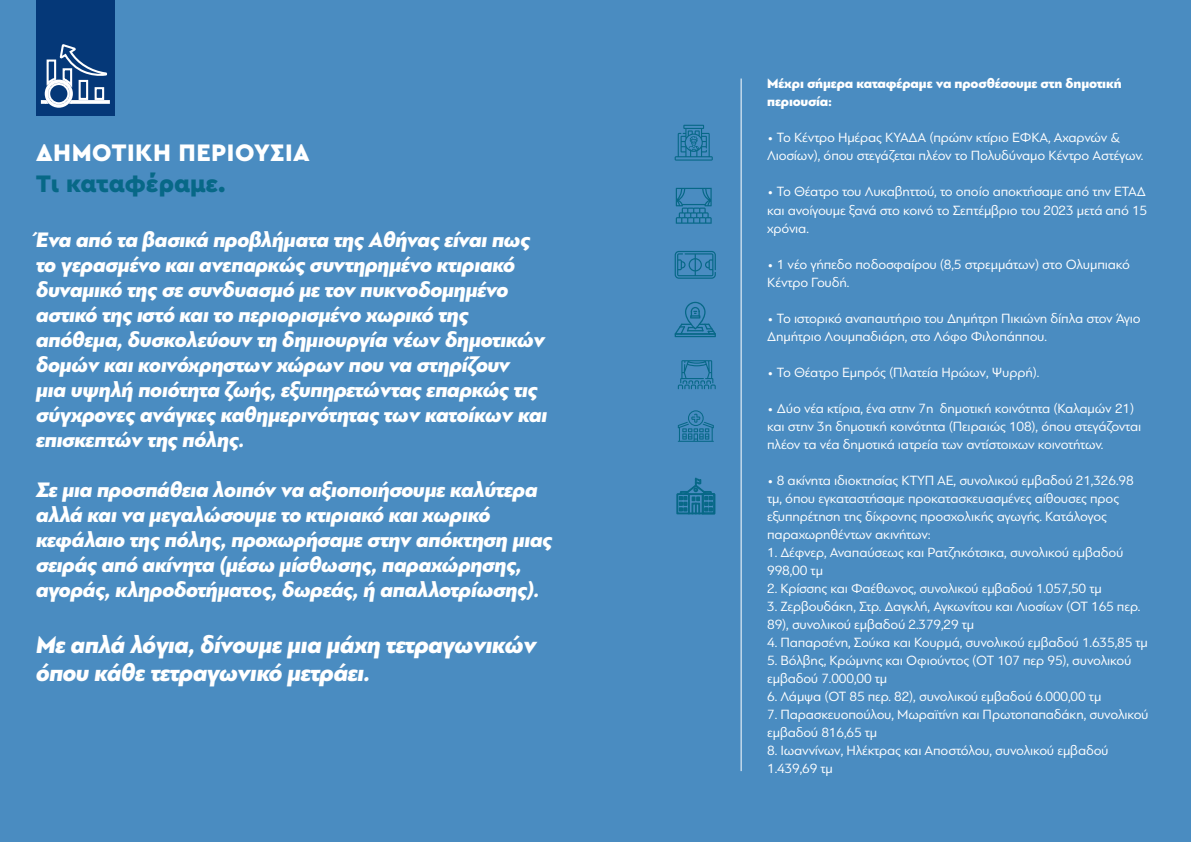
<style>
.page{position:relative;width:1191px;height:842px;background:#4a8cc1}
.page>*{position:absolute;margin:0;border:0;box-sizing:border-box;transform-origin:0 0}
.t1{font:italic 900 25px/28px "PF Bague Sans Pro";letter-spacing:-.02em;color:#fff}
.t2{font:900 25px "Cera GR";letter-spacing:.02em;color:#fff}
.t3{font:900 25px "Cera GR";color:#076887}
.t4{font:italic 900 22px/25px "PF Bague Sans Pro";letter-spacing:-.015em;color:#fff}
.t5{font:14px/18px "PF Bague Sans Pro";letter-spacing:-.01em;color:#fff}
.t6{font:900 14px/18px "PF Bague Sans Pro";letter-spacing:-.01em;color:#fff}
</style>
<div class="page">
<hr style="left:740px;top:79px;width:1px;height:692px;background:#fff">
<svg style="left:674px;top:125px;width:39px;height:36px"></svg>
<svg style="left:676px;top:188px;width:35px;height:36px"></svg>
<svg style="left:674px;top:251px;width:42px;height:28px"></svg>
<svg style="left:676px;top:478px;width:39px;height:36px"></svg>
<svg style="left:678px;top:410px;width:36px;height:32px"></svg>
<svg style="left:678px;top:360px;width:37px;height:29px"></svg>
<svg style="left:674px;top:302px;width:42px;height:35px"></svg>
<div style="left:36px;top:0;width:79px;height:115px;background:#053878"></div>
<svg style="left:40px;top:44px;width:70px;height:64px"></svg>
<h1 class="t2" style="left:36px;top:138px;width:275px">ΔΗΜΟΤΙΚΉ ΠΕΡΙΟΥΣΊΑ</h1>
<h1 class="t3" style="left:36px;top:169px;width:191px">Tι καταφέραμε.</h1>
<p class="t4" style="left:36px;top:227px;width:513px">Ένα από τα βασικά προβλήματα της Αθήνας είναι πως το γερασμένο και ανεπαρκώ ς συντηρημένο κτιριακό δυναμικό της σε συνδυασμό με τον πυκνοδομημένο αστικό της ιστό και το περιορισμένο χωρικό της απόθεμα, δυσκολεύουν τη δημιουργία νέων δημοτικών δομών και κοινόχρηστων χώρων που να στηρίζουν<br>μια υψηλή ποιότητα ζωής, εξυπηρετώντας επαρκώς τις σύγχρονες ανάγκες καθημερινότητας των κατοίκων και επισκεπτών της πόλης.</p>
<p class="t4" style="left:36px;top:477px;width:518px">Σε μια προσπάθεια λοιπόν να αξιοποιήσουμε καλύτερα αλλά και να μεγαλώσουμε το κτιριακό και χωρικό κεφάλαιο της πόλης, προχωρήσαμε στην απόκτηση μιας σειράς από ακίνητα (μέσω μίσθωσης, παραχώρησης, αγοράς, κληροδοτήματος, δωρεάς, ή απαλλοτρίωσης).</p>
<h1 class="t1" style="left:36px;top:631px;width:502px">Με απλά λόγια, δίνουμε μια μάχη τετραγωνικών όπου κάθε τετραγωνικό μετράει.</h1>
<p class="t6" style="left:767px;top:75px;width:356px">Μέχρι σήμερα καταφέραμε να προσθέσουμε στη δημοτική περιουσία:</p>
<p class="t5" style="left:767px;top:129px;width:378px">• Το Κέντρο Ημέρας ΚΥΑΔΑ (πρώην κτίριο ΕΦΚΑ, Αχαρνών &amp;<br>Λιοσίων), όπου στεγάζεται πλέον το Πολυδύναμο Κέντρο Αστέγων.</p>
<p class="t5" style="left:767px;top:183px;width:381px;text-align:justify">• Το Θέατρο του Λυκαβηττού, το οποίο αποκτήσαμε από την ΕΤΑΔ και ανοίγουμε ξανά στο κοινό το Σεπτέμβριο του 2023 μετά από 15 χρόνια.</p>
<p class="t5" style="left:767px;top:255px;width:364px">• 1 νέο γήπεδο ποδοσφαίρου (8,5 στρεμμάτων) στο Ολυμπιακό<br>Κέντρο Γουδή.</p>
<p class="t5" style="left:767px;top:309px;width:375px">• Το ιστορικό αναπαυτήριο του Δημήτρη Πικιώνη δίπλα στον Άγιο<br>Δημήτριο Λουμπαδιάρη, στο Λόφο Φιλοπάππου.</p>
<p class="t5" style="left:767px;top:363px;width:274px">• Το Θέατρο Εμπρός (Πλατεία Ηρώων, Ψυρρή).</p>
<p class="t5" style="left:767px;top:399px;width:375px">• Δύο νέα κτίρια, ένα στην 7η δημοτική κοινότητα (Καλαμών 21) και στην 3η δημοτική κοινότητα (Πειραιώς 108), όπου στεγάζονται πλέον τα νέα δημοτικά ιατρεία των αντίστοιχων κοινοτήτων.</p>
<p class="t5" style="left:767px;top:471px;width:368px">• 8 ακίνητα ιδιοκτησίας ΚΤΥΠ ΑΕ, συνολικού εμβαδού 21,326.98 τμ, όπου εγκαταστήσαμε προκατασκευασμένες αίθουσες προς εξυπηρέτηση της δίχρονης προσχολικής αγωγής. Κατάλογος παραχωρηθέντων ακινήτων:</p>
<p class="t5" style="left:767px;top:543px;width:358px">1. Δέφνερ, Αναπαύσεως και Ρατζηκότσικα, συνολικού εμβαδού<br>998,00 τμ</p>
<p class="t5" style="left:767px;top:579px;width:336px">2. Κρίσσης και Φαέθωνος, συνολικού εμβαδού 1.057,50 τμ</p>
<p class="t5" style="left:767px;top:597px;width:374px">3. Ζερβουδάκη, Στρ. Δαγκλή, Αγκωνίτου και Λιοσίων (ΟΤ 165 περ.<br>89), συνολικού εμβαδού 2.379,29 τμ</p>
<p class="t5" style="left:767px;top:633px;width:382px">4. Παπαρσένη, Σούκα και Κουρμά, συνολικού εμβαδού 1.635,85 τμ</p>
<p class="t5" style="left:767px;top:651px;width:366px">5. Βόλβης, Κρώμνης και Οφιούντος (ΟΤ 107 περ 95), συνολικού εμβαδού 7.000,00 τμ</p>
<p class="t5" style="left:767px;top:687px;width:336px">6. Λάμψα (ΟΤ 85 περ. 82), συνολικού εμβαδού 6.000,00 τμ</p>
<p class="t5" style="left:767px;top:705px;width:383px">7. Παρασκευοπούλου, Μωραϊτίνη και Πρωτοπαπαδάκη, συνολικού εμβαδού 816,65 τμ</p>
<p class="t5" style="left:767px;top:741px;width:343px">8. Ιωαννίνων, Ηλέκτρας και Αποστόλου, συνολικού εμβαδού<br>1.439,69 τμ</p>
</div>
